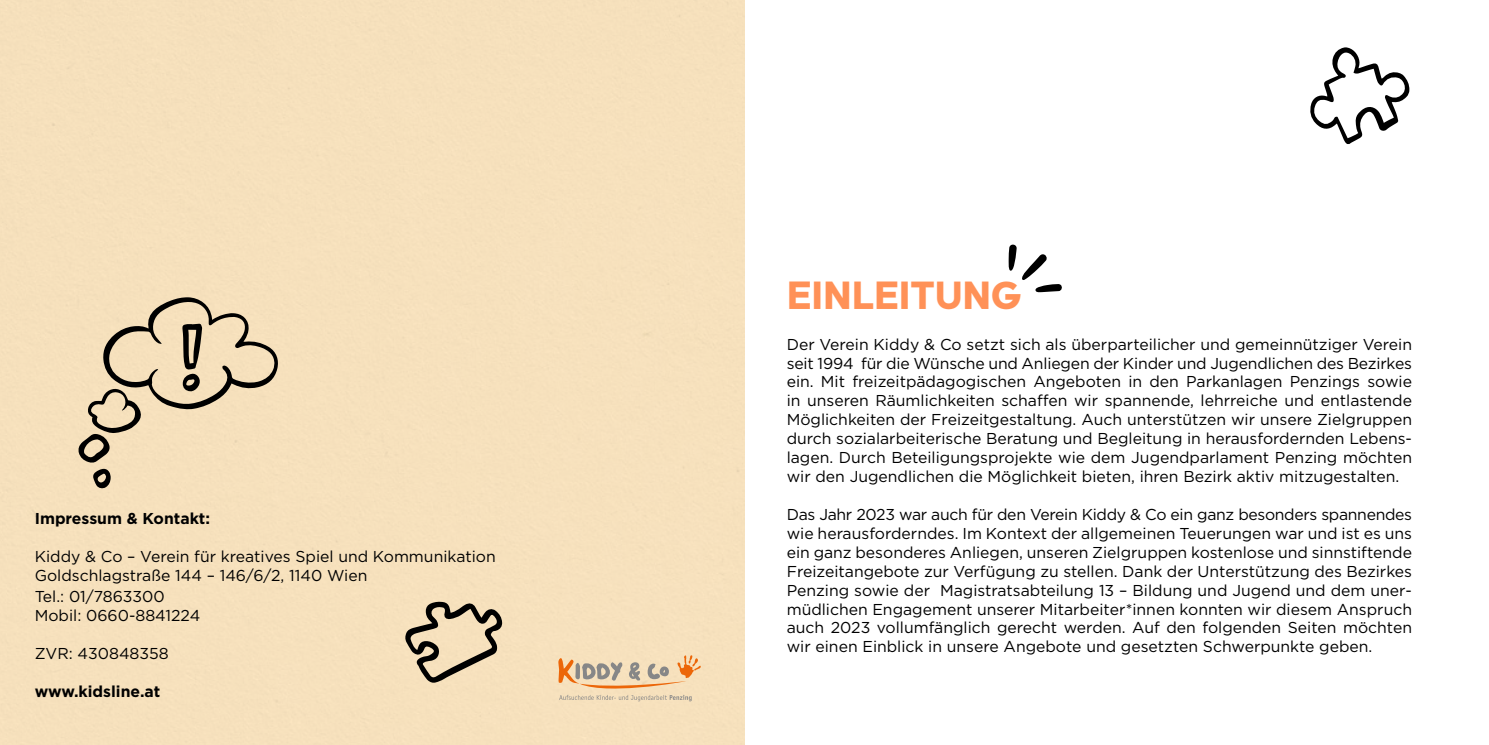
<style>
.page{position:relative;width:1489px;height:745px;background:#fff}
.page>*{position:absolute;margin:0;border:0;box-sizing:border-box;transform-origin:0 0}
.t1{font:700 35px "Mangrove Sans";color:#ff9157}
.t2{font:15.75px/18.9px "Gotham";color:#000}
.t3{font:700 15.75px "Gotham";color:#000}
</style>
<div class="page">
<div style="left:0;top:0;width:744px;height:744px;background:#f6e1bc"></div>
<svg style="left:405px;top:601px;width:97px;height:81px"></svg>
<svg style="left:93px;top:468px;width:18px;height:21px"></svg>
<svg style="left:78px;top:297px;width:200px;height:165px"></svg>
<svg style="left:558px;top:655px;width:142px;height:45px"></svg>
<svg style="left:1008px;top:244px;width:54px;height:48px"></svg>
<svg style="left:1310px;top:47px;width:99px;height:97px"></svg>
<p class="t3" style="left:35px;top:508px;width:177px">Impressum &amp; Kontakt:</p>
<p class="t2" style="left:35px;top:546px;width:462px">Kiddy &amp; Co – Verein für kreatives Spiel und Kommunikation<br>Goldschlagstraße 144 – 146/6/2, 1140 Wien</p>
<p class="t2" style="left:35px;top:586px;width:167px">Tel.: 01/7863300<br>Mobil: 0660-8841224</p>
<p class="t2" style="left:35px;top:643px;width:135px">ZVR: 430848358</p>
<p class="t3" style="left:35px;top:680px;width:127px">www.kidsline.at</p>
<h1 class="t1" style="left:786px;top:270px;width:236px">EINLEITUNG</h1>
<p class="t2" style="left:786px;top:334px;width:627px;text-align:justify">Der Verein Kiddy &amp; Co setzt sich als überparteilicher und gemeinnütziger Verein seit 1994 für die Wünsche und Anliegen der Kinder und Jugendlichen des Bezirkes ein. Mit freizeitpädagogischen Angeboten in den Parkanlagen Penzings sowie in unseren Räumlichkeiten schaffen wir spannende, lehrreiche und entlastende Möglichkeiten der Freizeitgestaltung. Auch unterstützen wir unsere Zielgruppen durch sozialarbeiterische Beratung und Begleitung in herausfordernden Lebens&shy;lagen. Durch Beteiligungsprojekte wie dem Jugendparlament Penzing möchten wir den Jugendlichen die Möglichkeit bieten, ihren Bezirk aktiv mitzugestalten.</p>
<p class="t2" style="left:786px;top:504px;width:627px;text-align:justify">Das Jahr 2023 war auch für den Verein Kiddy &amp; Co ein ganz besonders spannendes wie herausforderndes. Im Kontext der allgemeinen Teuerungen war und ist es uns ein ganz besonderes Anliegen, unseren Zielgruppen kostenlose und sinnstiftende Freizeitangebote zur Verfügung zu stellen. Dank der Unterstützung des Bezirkes Penzing sowie der Magistratsabteilung 13 – Bildung und Jugend und dem uner&shy;müdlichen Engagement unserer Mitarbeiter*innen konnten wir diesem Anspruch auch 2023 vollumfänglich gerecht werden. Auf den folgenden Seiten möchten wir einen Einblick in unsere Angebote und gesetzten Schwerpunkte geben.</p>
</div>
